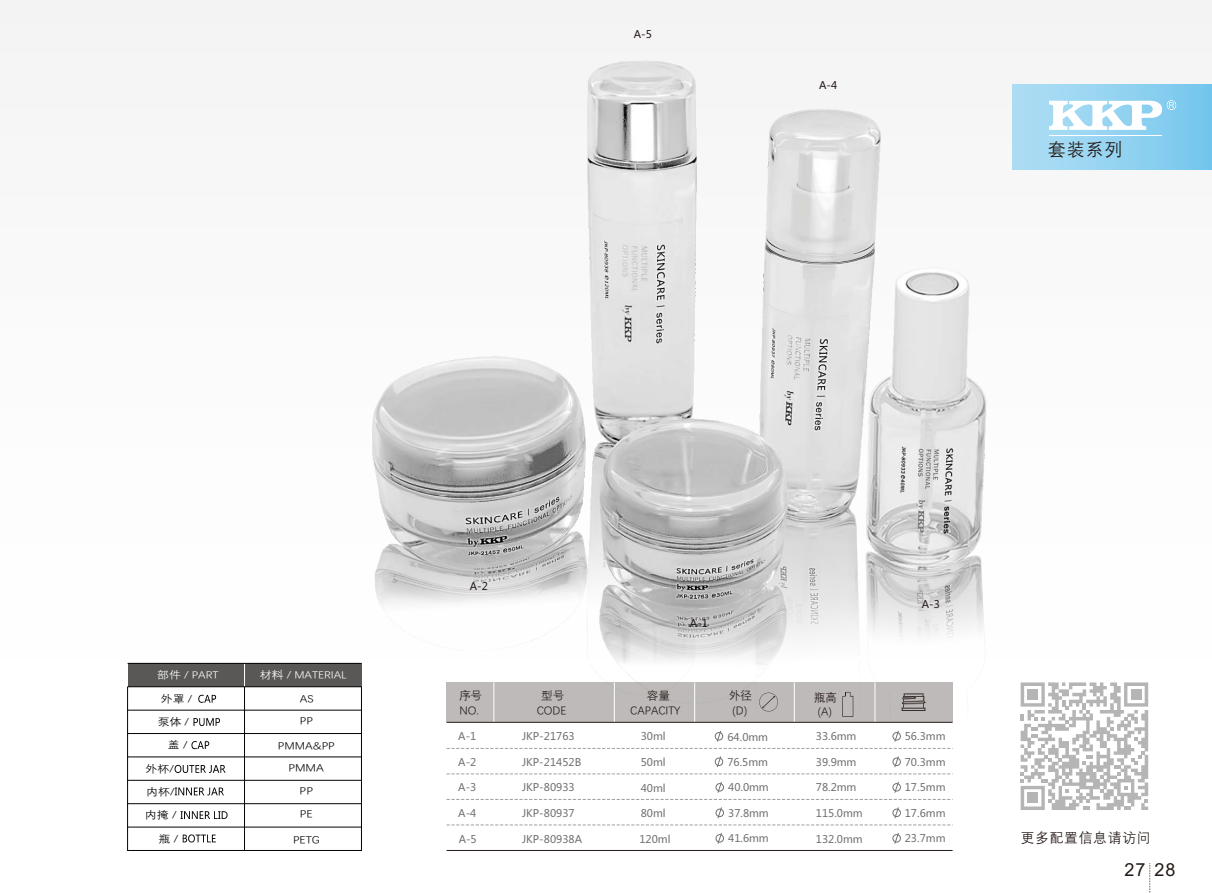
<style>
.page{position:relative;width:1212px;height:893px;background:#fff}
.page>*{position:absolute;margin:0;border:0;box-sizing:border-box;transform-origin:0 0}
.t1{font:18px "Dengxian";color:#231916}
.t2{font:18px "Arial";color:#231916}
.t3{font:13.8px "Dengxian";letter-spacing:.055em;color:#231916}
.t4{font:11.55px/14.7px "Dengxian";color:#231916;text-align:center}
.t5{font:10.5px "Microsoft Ya Hei";color:#717171}
.t6{font:10.5px "Microsoft Ya Hei";color:#231916}
.t7{font:10.5px "Dengxian";color:#070403;scale:1.14 1}
.t8{font:10.5px "Dengxian";color:#070403;scale:1.16 1}
.t9{font:10.35px "Dengxian";color:#fff;scale:1.14 1}
.t10{font:10.35px "Dengxian";letter-spacing:.01em;color:#070403;scale:1.14 1}
.t11{font:10.35px "Dengxian";letter-spacing:.01em;color:#070403;scale:1.16 1}
</style>
<div class="page">
<img style="left:117px;top:10px;width:1060px;height:706px">
<div style="left:1012px;top:84px;width:200px;height:86px;background:linear-gradient(to right,#b1dff4,#75c7ed)"></div>
<svg style="left:1049px;top:100px;width:127px;height:30px"></svg>
<hr style="left:1049px;top:135px;width:113px;height:1px;background:#fff">
<div style="left:128px;top:663px;width:233px;height:24px;background:#595857"></div>
<hr style="left:127px;top:687px;width:1px;height:163px;background:#060202">
<hr style="left:361px;top:687px;width:1px;height:163px;background:#060202">
<hr style="left:128px;top:710px;width:233px;height:1px;background:#060202">
<hr style="left:244px;top:687px;width:1px;height:163px;background:#060202">
<svg style="left:183px;top:834px;width:33px;height:8px"></svg>
<svg style="left:244px;top:664px;width:1px;height:22px"></svg>
<hr style="left:128px;top:663px;width:233px;height:1px;background:#060202">
<svg style="left:191px;top:741px;width:18px;height:8px"></svg>
<svg style="left:193px;top:718px;width:27px;height:8px"></svg>
<svg style="left:198px;top:695px;width:18px;height:8px"></svg>
<hr style="left:128px;top:686px;width:233px;height:1px;background:#060202">
<hr style="left:128px;top:733px;width:233px;height:1px;background:#060202">
<hr style="left:128px;top:827px;width:233px;height:1px;background:#060202">
<hr style="left:128px;top:850px;width:233px;height:1px;background:#060202">
<svg style="left:175px;top:765px;width:51px;height:8px"></svg>
<svg style="left:175px;top:787px;width:49px;height:8px"></svg>
<svg style="left:181px;top:811px;width:47px;height:8px"></svg>
<hr style="left:128px;top:757px;width:233px;height:1px;background:#060202">
<hr style="left:128px;top:780px;width:233px;height:1px;background:#060202">
<hr style="left:128px;top:803px;width:233px;height:1px;background:#060202">
<div style="left:446px;top:682px;width:506px;height:40px;background:#bdbab9"></div>
<svg style="left:902px;top:694px;width:23px;height:17px"></svg>
<svg style="left:842px;top:692px;width:11px;height:25px"></svg>
<hr style="left:614px;top:682px;width:1px;height:40px;background:#fff">
<hr style="left:694px;top:682px;width:1px;height:40px;background:#fff">
<hr style="left:494px;top:682px;width:1px;height:40px;background:#fff">
<svg style="left:759px;top:693px;width:19px;height:18px"></svg>
<hr style="left:794px;top:682px;width:1px;height:40px;background:#fff">
<hr style="left:875px;top:682px;width:1px;height:40px;background:#fff">
<hr style="left:446px;top:722px;width:506px;height:1px;background:#231916">
<hr style="left:446px;top:850px;width:506px;height:1px;background:#231916">
<svg style="left:446px;top:825px;width:505px;height:1px"></svg>
<div style="left:715px;top:809px;width:9px;height:8px;border:1px solid #717171;border-radius:50%"></div>
<svg style="left:717px;top:807px;width:5px;height:12px"></svg>
<div style="left:715px;top:834px;width:9px;height:8px;border:1px solid #717171;border-radius:50%"></div>
<svg style="left:717px;top:833px;width:5px;height:11px"></svg>
<div style="left:715px;top:758px;width:8px;height:8px;border:1px solid #717171;border-radius:50%"></div>
<svg style="left:716px;top:756px;width:6px;height:12px"></svg>
<div style="left:892px;top:758px;width:9px;height:8px;border:1px solid #717171;border-radius:50%"></div>
<svg style="left:894px;top:756px;width:5px;height:12px"></svg>
<svg style="left:446px;top:730px;width:505px;height:19px"></svg>
<div style="left:892px;top:809px;width:9px;height:8px;border:1px solid #717171;border-radius:50%"></div>
<svg style="left:894px;top:807px;width:5px;height:12px"></svg>
<div style="left:892px;top:834px;width:9px;height:8px;border:1px solid #717171;border-radius:50%"></div>
<svg style="left:894px;top:833px;width:5px;height:11px"></svg>
<svg style="left:1020px;top:682px;width:128px;height:128px"></svg>
<svg style="left:446px;top:774px;width:505px;height:1px"></svg>
<svg style="left:446px;top:782px;width:505px;height:18px"></svg>
<svg style="left:1149px;top:863px;width:1px;height:30px"></svg>
<p class="t6" style="left:634px;top:29px;width:20px">A-5</p>
<p class="t6" style="left:819px;top:80px;width:20px">A-4</p>
<h1 class="t1" style="left:1048px;top:141px;width:76px">套装系列</h1>
<p class="t9" style="left:157px;top:670px;width:55px">部件 / PART</p>
<p class="t9" style="left:260px;top:669px;width:78px">材料 / MATERIAL</p>
<p class="t10" style="left:161px;top:693px;width:29px">外罩 /</p>
<p class="t10" style="left:158px;top:717px;width:29px">泵体 /</p>
<p class="t7" style="left:300px;top:693px;width:14px">AS</p>
<p class="t7" style="left:300px;top:716px;width:13px">PP</p>
<p class="t6" style="left:470px;top:581px;width:20px">A-2</p>
<p class="t4" style="left:459px;top:689px;width:25px;text-align:left">序号<br>NO.</p>
<p class="t6" style="left:690px;top:618px;width:20px">A-1</p>
<p class="t4" style="left:537px;top:688px;width:31px">型号<br>CODE</p>
<p class="t4" style="left:630px;top:689px;width:52px">容量<br>CAPACITY</p>
<p class="t4" style="left:729px;top:689px;width:25px;text-align:left">外径(D)</p>
<p class="t4" style="left:814px;top:690px;width:25px">瓶⾼ (A)</p>
<p class="t6" style="left:922px;top:599px;width:20px">A-3</p>
<p class="t5" style="left:905px;top:732px;width:42px">56.3mm</p>
<p class="t5" style="left:458px;top:732px;width:20px">A-1</p>
<p class="t5" style="left:522px;top:732px;width:54px">JKP-21763</p>
<p class="t5" style="left:641px;top:732px;width:26px">30ml</p>
<p class="t5" style="left:727px;top:732px;width:42px">64.0mm</p>
<p class="t5" style="left:816px;top:732px;width:42px">33.6mm</p>
<p class="t5" style="left:458px;top:757px;width:20px">A-2</p>
<p class="t5" style="left:522px;top:757px;width:61px">JKP-21452B</p>
<p class="t5" style="left:641px;top:757px;width:26px">50ml</p>
<p class="t5" style="left:727px;top:757px;width:42px">76.5mm</p>
<p class="t5" style="left:816px;top:757px;width:42px">39.9mm</p>
<p class="t5" style="left:905px;top:757px;width:42px">70.3mm</p>
<p class="t10" style="left:168px;top:740px;width:19px">盖 /</p>
<p class="t7" style="left:278px;top:741px;width:52px">PMMA&amp;PP</p>
<p class="t11" style="left:146px;top:764px;width:26px">外杯/</p>
<p class="t8" style="left:288px;top:762px;width:32px">PMMA</p>
<p class="t8" style="left:300px;top:785px;width:13px">PP</p>
<p class="t8" style="left:300px;top:809px;width:13px">PE</p>
<p class="t5" style="left:458px;top:783px;width:20px">A-3</p>
<p class="t5" style="left:522px;top:783px;width:54px">JKP-80933</p>
<p class="t5" style="left:641px;top:783px;width:26px">40ml</p>
<p class="t5" style="left:728px;top:783px;width:42px">40.0mm</p>
<p class="t5" style="left:816px;top:783px;width:42px">78.2mm</p>
<p class="t5" style="left:905px;top:783px;width:42px">17.5mm</p>
<p class="t11" style="left:146px;top:786px;width:26px">内杯/</p>
<p class="t11" style="left:145px;top:810px;width:29px">内掩 /</p>
<p class="t5" style="left:905px;top:808px;width:42px">17.6mm</p>
<p class="t5" style="left:905px;top:834px;width:42px">23.7mm</p>
<p class="t5" style="left:458px;top:808px;width:20px">A-4</p>
<p class="t5" style="left:522px;top:808px;width:54px">JKP-80937</p>
<p class="t5" style="left:641px;top:808px;width:26px">80ml</p>
<p class="t5" style="left:728px;top:808px;width:42px">37.8mm</p>
<p class="t5" style="left:816px;top:808px;width:48px">115.0mm</p>
<p class="t5" style="left:728px;top:834px;width:42px">41.6mm</p>
<p class="t10" style="left:159px;top:833px;width:19px">瓶 /</p>
<p class="t7" style="left:293px;top:834px;width:25px">PETG</p>
<h2 class="t3" style="left:1021px;top:831px;width:131px">更多配置信息请访问</h2>
<p class="t5" style="left:816px;top:834px;width:48px">132.0mm</p>
<p class="t5" style="left:459px;top:834px;width:20px">A-5</p>
<p class="t5" style="left:522px;top:834px;width:61px">JKP-80938A</p>
<p class="t5" style="left:639px;top:834px;width:33px">120ml</p>
<h1 class="t2" style="left:1124px;top:863px;width:53px">27 28</h1>
</div>
